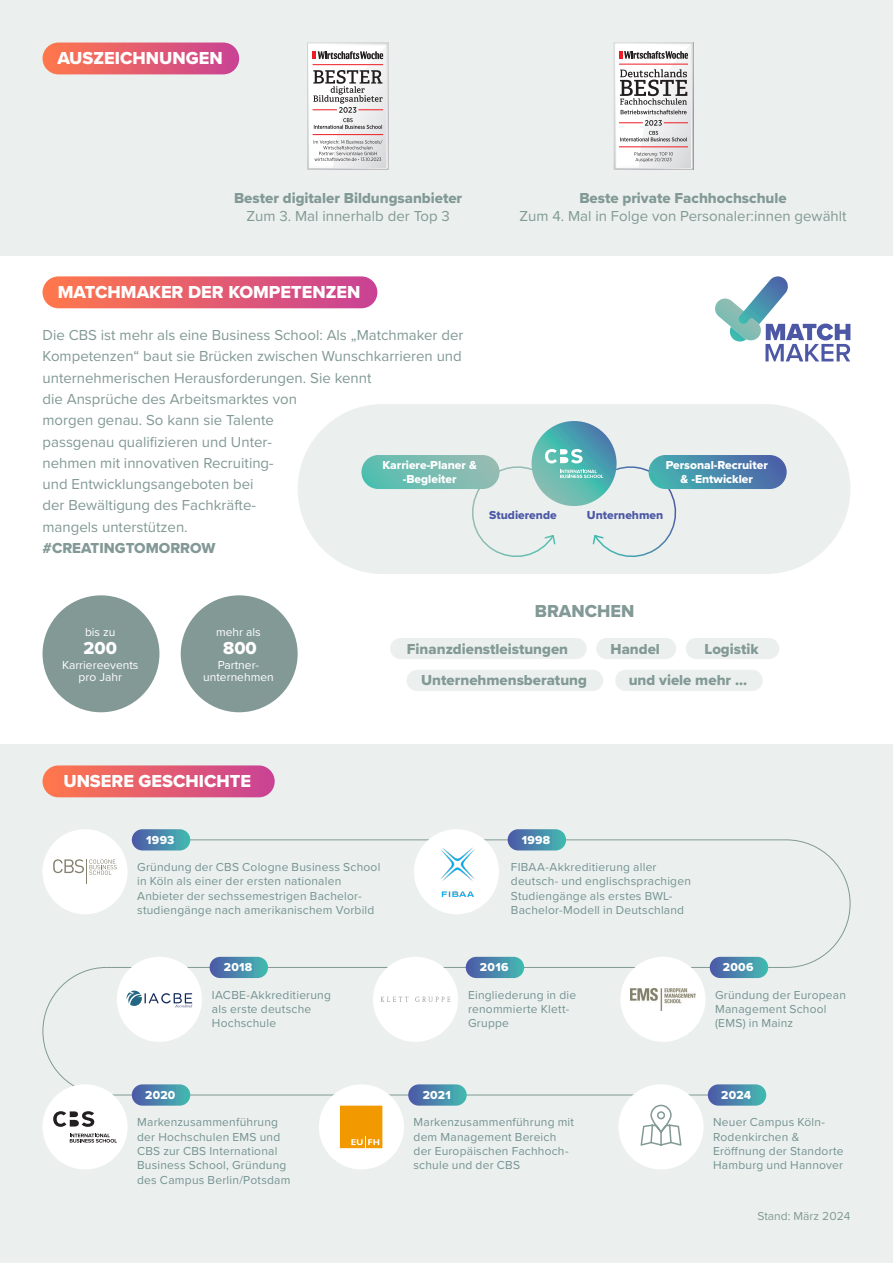
<style>
.page{position:relative;width:893px;height:1263px;background:#fff}
.page>*{position:absolute;margin:0;border:0;box-sizing:border-box;transform-origin:0 0}
.t1{font:18px "Proxima Nova Extrabld";color:#fff}
.t2{font:18px "Proxima Nova Extrabld";color:#829995}
.t3{font:15px/21.3px "Proxima Nova";color:#829995;text-align:center}
.t4{font:15px/18px "Proxima Nova Extrabld";color:#829995;text-align:center}
.Fliesstext_Sabon_10_5pt{font:12px/14.4px "Proxima Nova";letter-spacing:.02em;color:#749291}
.t5{font:12px/13.5px "Proxima Nova Extrabld";color:#fff;text-align:center}
.t6{font:12px/12px "Proxima Nova";color:#fff;text-align:center}
.t7{font:12px "Proxima Nova Extrabld";color:#4c58a6}
.t8{font:12px "Proxima Nova";color:#829995}
.s1{font-family:"Proxima Nova"}
.s2{font-family:"Proxima Nova Extrabld"}
</style>
<div class="page">
<div style="left:0;top:0;width:893px;height:255px;background:#ebf0ee"></div>
<div style="left:0;top:744px;width:893px;height:519px;background:#ebf0ee"></div>
<svg style="left:42px;top:967px;width:65px;height:119px"></svg>
<hr style="left:188px;top:839px;width:598px;height:1px;background:#829995">
<hr style="left:107px;top:967px;width:679px;height:1px;background:#829995">
<hr style="left:107px;top:1095px;width:630px;height:1px;background:#829995">
<div style="left:43px;top:43px;width:196px;height:31px;background:linear-gradient(to right,#ff784b,#c94295);border-radius:16px"></div>
<div style="left:43px;top:276px;width:334px;height:32px;background:linear-gradient(to right,#ff784b,#c94295);border-radius:16px"></div>
<div style="left:43px;top:765px;width:232px;height:32px;background:linear-gradient(to right,#ff774b,#c94496);border-radius:16px"></div>
<div style="left:614px;top:43px;width:79px;height:127px;border:1px solid #fff"></div>
<svg style="left:616px;top:45px;width:75px;height:122px"></svg>
<div style="left:307px;top:43px;width:81px;height:127px;border:1px solid #fff"></div>
<svg style="left:310px;top:45px;width:76px;height:122px"></svg>
<div style="left:298px;top:404px;width:552px;height:170px;background:#ebf0ee;border-radius:85px"></div>
<svg style="left:361px;top:455px;width:139px;height:34px;background:#70bdb1"></svg>
<svg style="left:649px;top:455px;width:138px;height:34px;background:#4a81ac"></svg>
<svg style="left:531px;top:421px;width:86px;height:85px;background:#4b9eaf"></svg>
<svg style="left:466px;top:449px;width:216px;height:108px"></svg>
<svg style="left:715px;top:276px;width:135px;height:85px"></svg>
<div style="left:43px;top:595px;width:116px;height:117px;background:#829995;border-radius:50%"></div>
<div style="left:43px;top:829px;width:85px;height:85px;background:#fff;border-radius:50%"></div>
<div style="left:414px;top:829px;width:85px;height:85px;background:#fff;border-radius:50%"></div>
<div style="left:620px;top:957px;width:85px;height:85px;background:#fff;border-radius:50%"></div>
<div style="left:43px;top:1084px;width:85px;height:85px;background:#fff;border-radius:50%"></div>
<div style="left:319px;top:1084px;width:85px;height:85px;background:#fff;border-radius:50%"></div>
<div style="left:618px;top:1084px;width:85px;height:85px;background:#fff;border-radius:50%"></div>
<div style="left:373px;top:957px;width:85px;height:85px;background:#fff;border-radius:50%"></div>
<svg style="left:381px;top:997px;width:69px;height:5px"></svg>
<div style="left:117px;top:957px;width:85px;height:85px;background:#fff;border-radius:50%"></div>
<div style="left:181px;top:595px;width:117px;height:117px;background:#829995;border-radius:50%"></div>
<div style="left:390px;top:638px;width:197px;height:21px;background:#ebf0ee;border-radius:11px"></div>
<div style="left:686px;top:638px;width:93px;height:21px;background:#ebf0ee;border-radius:11px"></div>
<div style="left:615px;top:670px;width:148px;height:21px;background:#ebf0ee;border-radius:11px"></div>
<div style="left:407px;top:670px;width:196px;height:21px;background:#ebf0ee;border-radius:11px"></div>
<div style="left:596px;top:638px;width:80px;height:21px;background:#ebf0ee;border-radius:11px"></div>
<div style="left:132px;top:829px;width:58px;height:21px;background:linear-gradient(to right,#4f58a8,#43b8b0);border-radius:11px"></div>
<div style="left:508px;top:829px;width:58px;height:21px;background:linear-gradient(to right,#4e57a8,#43b9b1);border-radius:11px"></div>
<div style="left:710px;top:957px;width:58px;height:21px;background:linear-gradient(to right,#4e57a8,#43b9b1);border-radius:11px"></div>
<div style="left:132px;top:1084px;width:58px;height:22px;background:linear-gradient(to right,#4f58a8,#45b9b1);border-radius:11px"></div>
<div style="left:408px;top:1084px;width:59px;height:22px;background:linear-gradient(to right,#5059a8,#46bbb2);border-radius:11px"></div>
<div style="left:708px;top:1084px;width:58px;height:22px;background:linear-gradient(to right,#4f58a8,#45b9b1);border-radius:11px"></div>
<div style="left:466px;top:957px;width:58px;height:21px;background:linear-gradient(to right,#4e57a8,#43b9b1);border-radius:11px"></div>
<div style="left:210px;top:957px;width:58px;height:21px;background:linear-gradient(to right,#4e57a8,#43b9b1);border-radius:11px"></div>
<svg style="left:53px;top:859px;width:64px;height:25px"></svg>
<img style="left:440px;top:847px;width:34px;height:49px">
<svg style="left:785px;top:839px;width:66px;height:129px"></svg>
<img style="left:631px;top:988px;width:64px;height:22px">
<svg style="left:127px;top:991px;width:65px;height:16px"></svg>
<svg style="left:53px;top:1111px;width:41px;height:16px"></svg>
<svg style="left:70px;top:1133px;width:47px;height:9px"></svg>
<svg style="left:340px;top:1106px;width:42px;height:42px;background:#f39d0b"></svg>
<svg style="left:640px;top:1104px;width:42px;height:42px"></svg>
<p class="t1" style="left:57px;top:45px;width:167px">AUSZEICHNUNGEN</p>
<p class="t4" style="left:234px;top:189px;width:230px">Bester digitaler Bildungsanbieter<br><span class="s1">Zum 3. Mal innerhalb der Top 3</span></p>
<p class="t3" style="left:519px;top:189px;width:329px;line-height:18px"><span class="s2">Beste private Fachhochschule<br></span>Zum 4. Mal in Folge von Personaler:innen gewählt</p>
<p class="t1" style="left:58px;top:279px;width:304px">MATCHMAKER DER KOMPETENZEN</p>
<p class="t3" style="left:43px;top:324px;width:422px;text-align:left">Die CBS ist mehr als eine Business School: Als „Matchmaker der Kompetenzen“ baut sie Brücken zwischen Wunschkarrieren und unternehmerischen Herausforderungen. Sie kennt<br>die Ansprüche des Arbeitsmarktes von<br>morgen genau. So kann sie Talente<br>passgenau qualifizieren und Unter-<br>nehmen mit innovativen Recruiting-<br>und Entwicklungsangeboten bei<br>der Bewältigung des Fachkräfte-<br>mangels unterstützen.<br><span class="s2">#CREATINGTOMORROW</span></p>
<p class="t5" style="left:383px;top:458px;width:96px">Karriere-Planer &amp; -Begleiter</p>
<p class="t5" style="left:666px;top:458px;width:104px">Personal-Recruiter &amp; -Entwickler</p>
<p class="t7" style="left:489px;top:506px;width:69px">Studierende</p>
<p class="t7" style="left:587px;top:506px;width:78px">Unternehmen</p>
<p class="t6" style="left:85px;top:625px;width:32px">bis zu</p>
<p class="t1" style="left:84px;top:635px;width:35px">200</p>
<p class="t6" style="left:62px;top:658px;width:78px">Karriereevents pro Jahr</p>
<p class="t6" style="left:216px;top:625px;width:46px">mehr als</p>
<p class="t1" style="left:223px;top:635px;width:35px">800</p>
<p class="t6" style="left:203px;top:658px;width:72px">Partner&shy;unternehmen</p>
<p class="t1" style="left:63px;top:768px;width:189px">UNSERE GESCHICHTE</p>
<p class="t2" style="left:535px;top:597px;width:101px">BRANCHEN</p>
<p class="t4" style="left:407px;top:639px;width:163px">Finanzdienstleistungen</p>
<p class="t4" style="left:704px;top:639px;width:56px">Logistik</p>
<p class="t4" style="left:421px;top:671px;width:167px">Unternehmensberatung</p>
<p class="t4" style="left:629px;top:671px;width:120px">und viele mehr ...</p>
<p class="t4" style="left:611px;top:639px;width:51px">Handel</p>
<p class="t5" style="left:146px;top:833px;width:30px">1993</p>
<p class="t5" style="left:522px;top:833px;width:30px">1998</p>
<p class="Fliesstext_Sabon_10_5pt" style="left:137px;top:859px;width:245px">Gründung der CBS Cologne Business School in Köln als einer der ersten nationalen Anbieter der sechssemestrigen Bachelor&shy;studiengänge nach amerikanischem Vorbild</p>
<p class="Fliesstext_Sabon_10_5pt" style="left:511px;top:859px;width:182px">FIBAA-Akkreditierung aller deutsch- und englischsprachigen<br>Studiengänge als erstes BWL-<br>Bachelor-Modell in Deutschland</p>
<p class="t5" style="left:224px;top:960px;width:30px">2018</p>
<p class="t5" style="left:480px;top:960px;width:30px">2016</p>
<p class="Fliesstext_Sabon_10_5pt" style="left:212px;top:987px;width:121px">IACBE-Akkreditierung als erste deutsche<br>Hochschule</p>
<p class="Fliesstext_Sabon_10_5pt" style="left:468px;top:987px;width:110px">Eingliederung in die renommierte Klett-<br>Gruppe</p>
<p class="t5" style="left:723px;top:960px;width:32px">2006</p>
<p class="Fliesstext_Sabon_10_5pt" style="left:715px;top:987px;width:132px">Gründung der European<br>Management School (EMS) in Mainz</p>
<p class="t5" style="left:145px;top:1088px;width:32px">2020</p>
<p class="t5" style="left:423px;top:1088px;width:30px">2021</p>
<p class="t5" style="left:721px;top:1088px;width:32px">2024</p>
<p class="Fliesstext_Sabon_10_5pt" style="left:137px;top:1114px;width:155px">Markenzusammenführung der Hochschulen EMS und<br>CBS zur CBS International<br>Business School, Gründung des Campus Berlin/Potsdam</p>
<p class="Fliesstext_Sabon_10_5pt" style="left:414px;top:1114px;width:162px">Markenzusammenführung mit dem Management Bereich der Europäischen Fachhoch&shy;schule und der CBS</p>
<p class="Fliesstext_Sabon_10_5pt" style="left:713px;top:1114px;width:132px">Neuer Campus Köln-<br>Rodenkirchen &amp;<br>Eröffnung der Standorte<br>Hamburg und Hannover</p>
<p class="t8" style="left:757px;top:1207px;width:94px">Stand: März 2024</p>
</div>
